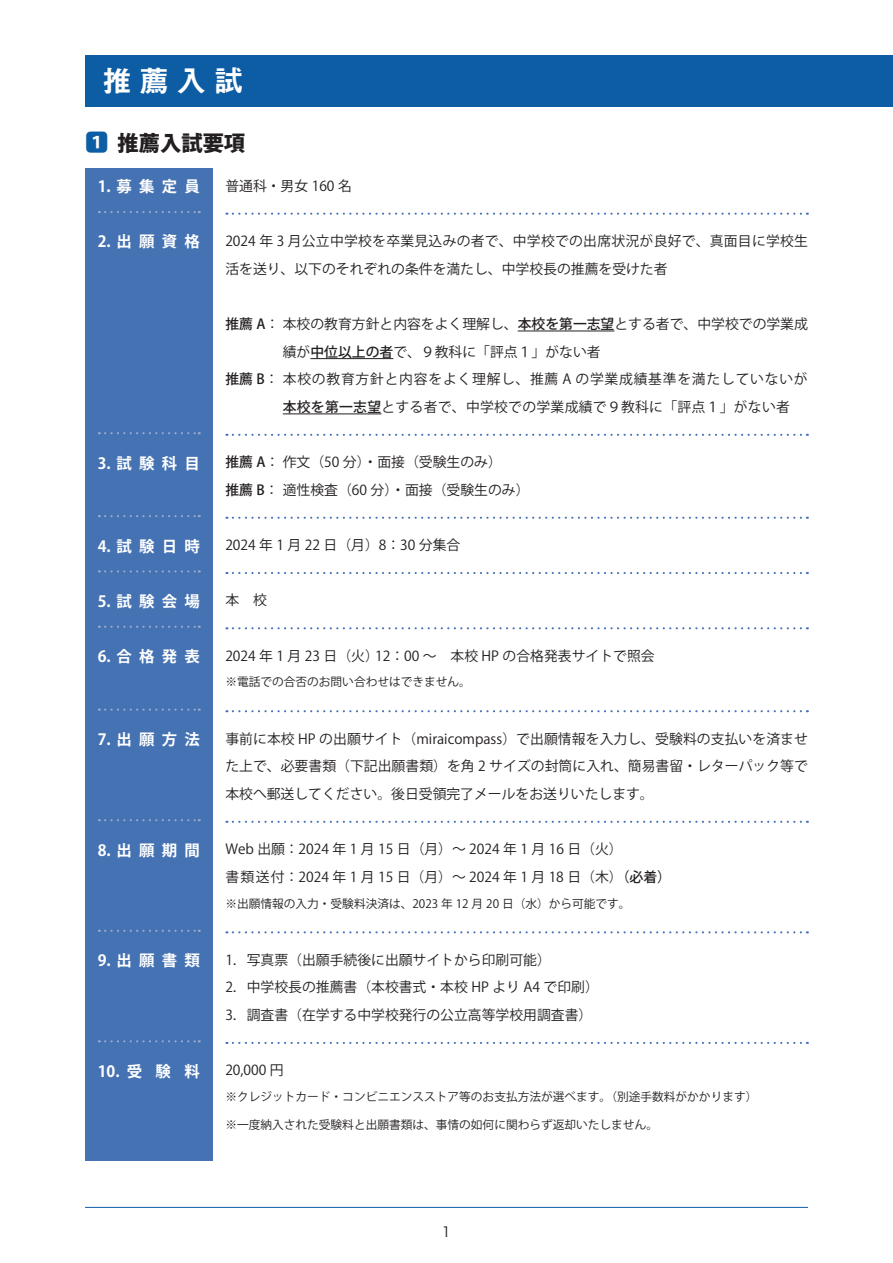
<style>
.page{position:relative;width:893px;height:1263px;background:#fff}
.page>*{position:absolute;margin:0;border:0;box-sizing:border-box;transform-origin:0 0}
.t1{font:29.7px "Midashi Go Pro MB31";color:#fff}
.t2{font:800 21.3px "Koz Go Pr 6 N";color:#231f20}
.t3{font:700 15.45px "Koz Go Pr 6 N";letter-spacing:.47em;color:#fff}
.t4{font:13.8px/27.6px "Koz Go Pr 6 N";color:#231f20}
.t5{font:13.8px/27.6px "Koz Go Pr 6 N";letter-spacing:.02em;color:#231f20}
.t6{font:13.8px "Koz Go Pr 6 N";letter-spacing:.055em;color:#231f20}
.t7{font:13.8px "Hira Kaku Pro N W3";color:#231f20}
.t8{font:11.7px "Koz Go Pr 6 N";color:#231f20}
.s1{font-weight:700;font-size:23.4px;color:#0d5da5}
.s2{font-weight:500}
</style>
<div class="page">
<hr style="left:85px;top:1207px;width:723px;height:1px;background:#0d5da5">
<div style="left:85px;top:55px;width:808px;height:51px;background:#0d5da5"></div>
<svg style="left:233px;top:213px;width:575px;height:2px"></svg>
<hr style="left:518px;top:331px;width:96px;height:1px;background:#231f20">
<hr style="left:310px;top:358px;width:83px;height:1px;background:#231f20">
<hr style="left:283px;top:414px;width:98px;height:1px;background:#231f20">
<svg style="left:233px;top:434px;width:575px;height:2px"></svg>
<svg style="left:233px;top:517px;width:575px;height:2px"></svg>
<svg style="left:233px;top:572px;width:575px;height:2px"></svg>
<svg style="left:233px;top:627px;width:575px;height:2px"></svg>
<svg style="left:233px;top:710px;width:575px;height:2px"></svg>
<svg style="left:233px;top:821px;width:575px;height:2px"></svg>
<svg style="left:233px;top:931px;width:575px;height:2px"></svg>
<svg style="left:233px;top:1042px;width:575px;height:2px"></svg>
<div style="left:85px;top:168px;width:128px;height:993px;background:#4572b3"></div>
<svg style="left:99px;top:211px;width:101px;height:2px"></svg>
<svg style="left:99px;top:432px;width:101px;height:2px"></svg>
<svg style="left:99px;top:515px;width:101px;height:2px"></svg>
<svg style="left:99px;top:570px;width:101px;height:2px"></svg>
<svg style="left:99px;top:626px;width:101px;height:2px"></svg>
<svg style="left:99px;top:708px;width:101px;height:3px"></svg>
<svg style="left:99px;top:819px;width:101px;height:2px"></svg>
<svg style="left:99px;top:930px;width:101px;height:2px"></svg>
<svg style="left:99px;top:1040px;width:101px;height:2px"></svg>
<h1 class="t1" style="left:102px;top:57px;width:143px">推薦入試</h1>
<h2 class="t2" style="left:85px;top:131px;width:162px"><span class="s1">1</span> 推薦入試要項</h2>
<p class="t3" style="left:98px;top:178px;width:104px">1.募集定員</p>
<p class="t4" style="left:225px;top:172px;width:128px">普通科・男女 160 名</p>
<p class="t3" style="left:98px;top:233px;width:104px">2.出願資格</p>
<p class="t5" style="left:225px;top:227px;width:584px">2024 年 3 月公立中学校を卒業見込みの者で、中学校での出席状況が良好で、真面目に学校生活を送り、以下のそれぞれの条件を満たし、中学校長の推薦を受けた者</p>
<p class="t4" style="left:225px;top:310px;width:584px"><span class="s2">推薦 A</span>： 本校の教育方針と内容をよく理解し、<span class="s2">本校を第一志望</span>とする者で、中学校での学業成</p>
<p class="t4" style="left:283px;top:338px;width:319px">績が<span class="s2">中位以上の者</span>で、９教科に「評点１」がない者</p>
<p class="t6" style="left:225px;top:371px;width:584px"><span class="s2">推薦 B</span>： 本校の教育方針と内容をよく理解し、推薦 A の学業成績基準を満たしていないが</p>
<p class="t5" style="left:283px;top:393px;width:509px"><span class="s2">本校を第一志望</span>とする者で、中学校での学業成績で９教科に「評点１」がない者</p>
<p class="t3" style="left:98px;top:454px;width:104px">3.試験科目</p>
<p class="t4" style="left:225px;top:449px;width:306px"><span class="s2">推薦 A</span>： 作文（50 分）・面接（受験生のみ）<br><span class="s2">推薦 B</span>： 適性検査（60 分）・面接（受験生のみ）</p>
<p class="t3" style="left:98px;top:537px;width:104px">4.試験日時</p>
<p class="t4" style="left:225px;top:531px;width:237px">2024 年 1 月 22 日（月）8：30 分集合</p>
<p class="t3" style="left:98px;top:592px;width:104px">5.試験会場</p>
<p class="t4" style="left:225px;top:587px;width:43px">本　校</p>
<p class="t3" style="left:98px;top:648px;width:104px">6.合格発表</p>
<p class="t4" style="left:225px;top:642px;width:431px">2024 年 1 月 23 日（火）12：00 ～　本校 HP の合格発表サイトで照会</p>
<p class="t8" style="left:225px;top:675px;width:247px">※電話での合否のお問い合わせはできません。</p>
<p class="t3" style="left:98px;top:731px;width:104px">7.出願方法</p>
<p class="t4" style="left:225px;top:725px;width:584px;text-align:justify">事前に本校 HP の出願サイト（miraicompass）で出願情報を入力し、受験料の支払いを済ませた上で、必要書類（下記出願書類）を角 2 サイズの封筒に入れ、簡易書留・レターパック等で本校へ郵送してください。後日受領完了メールをお送りいたします。</p>
<p class="t3" style="left:98px;top:841px;width:104px">8.出願期間</p>
<p class="t4" style="left:225px;top:835px;width:447px">Web 出願：2024 年 1 月 15 日（月）～ 2024 年 1 月 16 日（火）<br>書類送付：2024 年 1 月 15 日（月）～ 2024 年 1 月 18 日（木）<span class="s2">（必着）</span></p>
<p class="t8" style="left:225px;top:897px;width:407px">※出願情報の入力・受験料決済は、2023 年 12 月 20 日（水）から可能です。</p>
<p class="t3" style="left:98px;top:952px;width:104px">9.出願書類</p>
<p class="t4" style="left:225px;top:946px;width:375px">1．写真票（出願手続後に出願サイトから印刷可能）<br>2．中学校長の推薦書（本校書式・本校 HP より A4 で印刷）<br>3．調査書（在学する中学校発行の公立高等学校用調査書）</p>
<p class="t3" style="left:98px;top:1062px;width:104px">10.受 験 料</p>
<p class="t4" style="left:225px;top:1057px;width:60px">20,000 円</p>
<p class="t8" style="left:225px;top:1090px;width:534px">※クレジットカード・コンビニエンスストア等のお支払方法が選べます。（別途手数料がかかります）</p>
<p class="t8" style="left:225px;top:1118px;width:434px">※一度納入された受験料と出願書類は、事情の如何に関わらず返却いたしません。</p>
<p class="t7" style="left:442px;top:1219px;width:11px">1</p>
</div>
